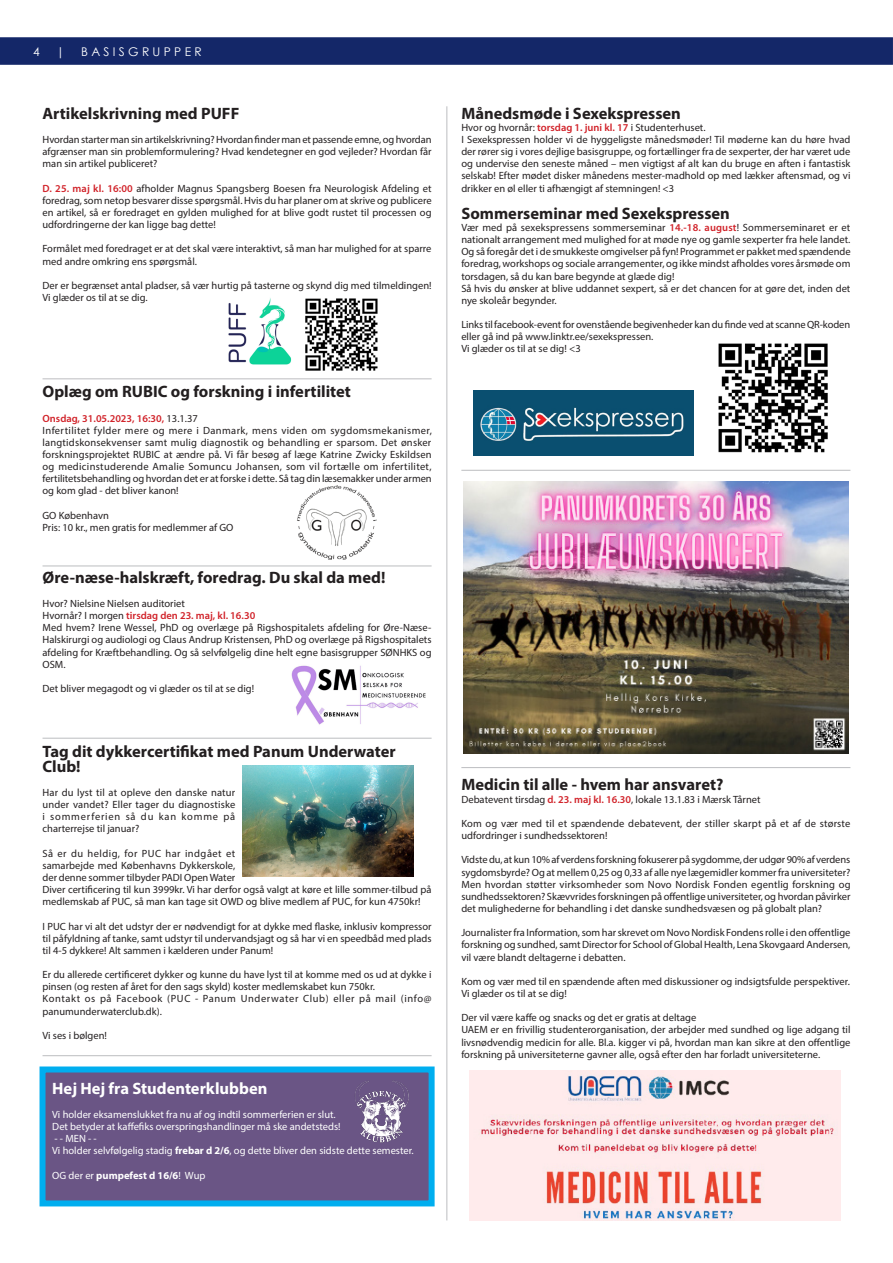
<style>
.page{position:relative;width:893px;height:1263px;background:#fff}
.page>*{position:absolute;margin:0;border:0;box-sizing:border-box;transform-origin:0 0}
.Overskrift_mellem{font:700 16.5px/15px "Myriad Pro";color:#231f20}
.Overskrift_mellem-2{font:700 16.5px "Myriad Pro";color:#fff}
.t1{font:12px "Century Gothic";color:#fff}
.Brødtekst{font:10.5px/12.1px "Myriad Pro";color:#231f20;text-align:justify}
.Brødtekst-2{font:10.5px "Myriad Pro";color:#fff}
.Brødtekst-3{font:10.5px/12.1px "Myriad Pro";letter-spacing:.055em;color:#231f20}
.Brødtekst-4{font:600 10.5px "Myriad Pro";color:#d1232a}
.Brødtekst-5{font:700 10.5px "Myriad Pro";color:#fff}
.s1{font-weight:600;color:#d1232a}
.s2{font-weight:400;color:#231f20}
.s3{font-weight:700}
.s4{font-weight:400}
</style>
<div class="page">
<div style="left:0;top:37px;width:893px;height:28px;background:#142768;border:2px solid #142768"></div>
<div style="left:40px;top:1066px;width:395px;height:140px;background:#6a5585;border:6px solid #00aeef"></div>
<img style="left:291px;top:665px;width:135px;height:60px">
<img style="left:228px;top:298px;width:64px;height:67px">
<hr style="left:446px;top:106px;width:1px;height:1114px;background:#bcbdc0">
<img style="left:305px;top:298px;width:73px;height:73px">
<img style="left:242px;top:765px;width:172px;height:111px">
<img style="left:718px;top:343px;width:110px;height:110px">
<img style="left:473px;top:390px;width:220px;height:65px">
<img style="left:297px;top:485px;width:80px;height:75px">
<img style="left:469px;top:1070px;width:372px;height:150px">
<img style="left:463px;top:481px;width:386px;height:273px">
<img style="left:355px;top:1081px;width:54px;height:62px">
<hr style="left:43px;top:378px;width:389px;height:1px;background:#bcbdc0">
<hr style="left:43px;top:566px;width:389px;height:1px;background:#bcbdc0">
<hr style="left:43px;top:738px;width:389px;height:1px;background:#bcbdc0">
<hr style="left:43px;top:1055px;width:389px;height:1px;background:#bcbdc0">
<hr style="left:461px;top:470px;width:389px;height:1px;background:#bcbdc0">
<hr style="left:461px;top:767px;width:389px;height:1px;background:#bcbdc0">
<p class="t1" style="left:33px;top:43px;width:8px">4</p>
<p class="t1" style="left:57px;top:43px;width:10px">|</p>
<p class="t1" style="left:81px;top:43px;width:122px">B A S I S G R U P P E R</p>
<p class="Overskrift_mellem" style="left:43px;top:105px;width:198px">Artikelskrivning med PUFF</p>
<p class="Brødtekst" style="left:43px;top:133px;width:391px">Hvordan starter man sin artikelskrivning? Hvordan finder man et passende emne, og hvordan afgrænser man sin problemformulering? Hvad kendetegner en god vejleder? Hvordan får man sin artikel publiceret?</p>
<p class="Brødtekst" style="left:43px;top:182px;width:391px"><span class="s1">D. 25. maj kl. 16:00</span> afholder Magnus Spangsberg Boesen fra Neurologisk Afdeling et foredrag, som netop besvarer disse spørgsmål. Hvis du har planer om at skrive og publicere en artikel, så er foredraget en gylden mulighed for at blive godt rustet til processen og udfordringerne der kan ligge bag dette!</p>
<p class="Brødtekst" style="left:43px;top:243px;width:391px">Formålet med foredraget er at det skal være interaktivt, så man har mulighed for at sparre med andre omkring ens spørgsmål.</p>
<p class="Brødtekst" style="left:43px;top:279px;width:391px">Der er begrænset antal pladser, så vær hurtig på tasterne og skynd dig med tilmeldingen!<br>Vi glæder os til at se dig.</p>
<p class="Overskrift_mellem" style="left:43px;top:384px;width:310px">Oplæg om RUBIC og forskning i infertilitet</p>
<p class="Brødtekst-4" style="left:43px;top:411px;width:157px">Onsdag, 31.05.2023, 16:30, <span class="s2">13.1.37</span></p>
<p class="Brødtekst" style="left:43px;top:424px;width:391px">Infertilitet fylder mere og mere i Danmark, mens viden om sygdomsmekanismer, langtidskonsekvenser samt mulig diagnostik og behandling er sparsom. Det ønsker forskningsprojektet RUBIC at ændre på. Vi får besøg af læge Katrine Zwicky Eskildsen og medicinstuderende Amalie Somuncu Johansen, som vil fortælle om infertilitet, fertilitetsbehandling og hvordan det er at forske i dette. Så tag din læsemakker under armen og kom glad - det bliver kanon!</p>
<p class="Brødtekst" style="left:43px;top:509px;width:68px">GO København</p>
<p class="Brødtekst" style="left:43px;top:521px;width:192px">Pris: 10 kr., men gratis for medlemmer af GO</p>
<p class="Overskrift_mellem" style="left:43px;top:569px;width:344px">Øre-næse-halskræft, foredrag. Du skal da med!</p>
<p class="Brødtekst" style="left:43px;top:597px;width:144px">Hvor? Nielsine Nielsen auditoriet</p>
<p class="Brødtekst-4" style="left:43px;top:609px;width:214px"><span class="s2">Hvornår? I morgen</span> tirsdag den 23. maj, kl. 16.30</p>
<p class="Brødtekst" style="left:43px;top:621px;width:391px">Med hvem? Irene Wessel, PhD og overlæge på Rigshospitalets afdeling for Øre-Næse-Halskirurgi og audiologi og Claus Andrup Kristensen, PhD og overlæge på Rigshospitalets afdeling for Kræftbehandling. Og så selvfølgelig dine helt egne basisgrupper SØNHKS og OSM.</p>
<p class="Brødtekst" style="left:43px;top:682px;width:213px">Det bliver megagodt og vi glæder os til at se dig!</p>
<p class="Overskrift_mellem" style="left:43px;top:743px;width:355px">Tag dit dykkercertifikat med Panum Underwater<br>Club!</p>
<p class="Brødtekst" style="left:43px;top:786px;width:194px">Har du lyst til at opleve den danske natur under vandet? Eller tager du diagnostiske i sommerferien så du kan komme på charterrejse til januar?</p>
<p class="Brødtekst" style="left:43px;top:847px;width:391px;text-align:left">Så er du heldig, for PUC har indgået et<br>samarbejde med Københavns Dykkerskole,<br>der denne sommer tilbyder PADI Open Water<br>Diver certificering til kun 3999kr. Vi har derfor også valgt at køre et lille sommer-tilbud på medlemskab af PUC, så man kan tage sit OWD og blive medlem af PUC, for kun 4750kr!</p>
<p class="Brødtekst" style="left:43px;top:920px;width:391px">I PUC har vi alt det udstyr der er nødvendigt for at dykke med flaske, inklusiv kompressor til påfyldning af tanke, samt udstyr til undervandsjagt og så har vi en speedbåd med plads til 4-5 dykkere! Alt sammen i kælderen under Panum!</p>
<p class="Brødtekst" style="left:43px;top:968px;width:390px">Er du allerede certificeret dykker og kunne du have lyst til at komme med os ud at dykke i pinsen (og resten af året for den sags skyld) koster medlemskabet kun 750kr.</p>
<p class="Brødtekst-3" style="left:43px;top:993px;width:390px">Kontakt os på Facebook (PUC - Panum Underwater Club) eller på mail (info@ panumunderwaterclub.dk).</p>
<p class="Brødtekst" style="left:43px;top:1029px;width:66px">Vi ses i bølgen!</p>
<p class="Overskrift_mellem-2" style="left:52px;top:1077px;width:217px">Hej Hej fra Studenterklubben</p>
<p class="Brødtekst-2" style="left:52px;top:1108px;width:285px">Vi holder eksamenslukket fra nu af og indtil sommerferien er slut.</p>
<p class="Brødtekst-2" style="left:52px;top:1120px;width:290px">Det betyder at kaffefiks overspringshandlinger må ske andetsteds!</p>
<p class="Brødtekst-2" style="left:55px;top:1132px;width:44px">- - MEN - -</p>
<p class="Brødtekst-2" style="left:52px;top:1144px;width:363px">Vi holder selvfølgelig stadig <span class="s3">frebar d 2/6</span>, og dette bliver den sidste dette semester.</p>
<p class="Brødtekst-5" style="left:52px;top:1168px;width:155px"><span class="s4">OG der er</span> pumpefest d 16/6<span class="s4">! Wup</span></p>
<p class="Overskrift_mellem" style="left:461px;top:105px;width:221px">Månedsmøde i Sexekspressen</p>
<p class="Brødtekst" style="left:461px;top:121px;width:246px">Hvor og hvornår: <span class="s1">torsdag 1. juni kl. 17</span> i Studenterhuset.</p>
<p class="Brødtekst" style="left:461px;top:133px;width:391px">I Sexekspressen holder vi de hyggeligste månedsmøder! Til møderne kan du høre hvad der rører sig i vores dejlige basisgruppe, og fortællinger fra de sexperter, der har været ude og undervise den seneste måned – men vigtigst af alt kan du bruge en aften i fantastisk selskab! Efter mødet disker månedens mester-madhold op med lækker aftensmad, og vi drikker en øl eller ti afhængigt af stemningen! &lt;3</p>
<p class="Overskrift_mellem" style="left:461px;top:205px;width:270px">Sommerseminar med Sexekspressen</p>
<p class="Brødtekst" style="left:461px;top:221px;width:391px">Vær med på sexekspressens sommerseminar <span class="s1">14.-18. august</span>! Sommerseminaret er et nationalt arrangement med mulighed for at møde nye og gamle sexperter fra hele landet.<br>Og så foregår det i de smukkeste omgivelser på fyn! Programmet er pakket med spændende foredrag, workshops og sociale arrangementer, og ikke mindst afholdes vores årsmøde om torsdagen, så du kan bare begynde at glæde dig!</p>
<p class="Brødtekst" style="left:461px;top:282px;width:391px">Så hvis du ønsker at blive uddannet sexpert, så er det chancen for at gøre det, inden det nye skoleår begynder.</p>
<p class="Brødtekst" style="left:461px;top:318px;width:390px">Links til facebook-event for ovenstående begivenheder kan du finde ved at scanne QR-koden eller gå ind på www.linktr.ee/sexekspressen.</p>
<p class="Brødtekst" style="left:461px;top:343px;width:121px">Vi glæder os til at se dig! &lt;3</p>
<p class="Overskrift_mellem" style="left:461px;top:777px;width:264px">Medicin til alle - hvem har ansvaret?</p>
<p class="Brødtekst" style="left:461px;top:793px;width:301px">Debatevent tirsdag <span class="s1">d. 23. maj kl. 16.30</span>, lokale 13.1.83 i Mærsk Tårnet</p>
<p class="Brødtekst" style="left:461px;top:817px;width:391px">Kom og vær med til et spændende debatevent, der stiller skarpt på et af de største udfordringer i sundhedssektoren!</p>
<p class="Brødtekst" style="left:461px;top:853px;width:390px">Vidste du, at kun 10% af verdens forskning fokuserer på sygdomme, der udgør 90% af verdens sygdomsbyrde? Og at mellem 0,25 og 0,33 af alle nye lægemidler kommer fra universiteter?</p>
<p class="Brødtekst" style="left:461px;top:878px;width:391px">Men hvordan støtter virksomheder som Novo Nordisk Fonden egentlig forskning og sundhedssektoren? Skævvrides forskningen på offentlige universiteter, og hvordan påvirker det mulighederne for behandling i det danske sundhedsvæsen og på globalt plan?</p>
<p class="Brødtekst" style="left:461px;top:926px;width:391px">Journalister fra Information, som har skrevet om Novo Nordisk Fondens rolle i den offentlige forskning og sundhed, samt Director for School of Global Health, Lena Skovgaard Andersen, vil være blandt deltagerne i debatten.</p>
<p class="Brødtekst" style="left:461px;top:975px;width:390px">Kom og vær med til en spændende aften med diskussioner og indsigtsfulde perspektiver.</p>
<p class="Brødtekst" style="left:461px;top:987px;width:107px">Vi glæder os til at se dig!</p>
<p class="Brødtekst" style="left:461px;top:1011px;width:236px">Der vil være kaffe og snacks og det er gratis at deltage</p>
<p class="Brødtekst" style="left:461px;top:1024px;width:391px">UAEM er en frivillig studenterorganisation, der arbejder med sundhed og lige adgang til livsnødvendig medicin for alle. Bl.a. kigger vi på, hvordan man kan sikre at den offentlige forskning på universiteterne gavner alle, også efter den har forladt universiteterne.</p>
</div>
